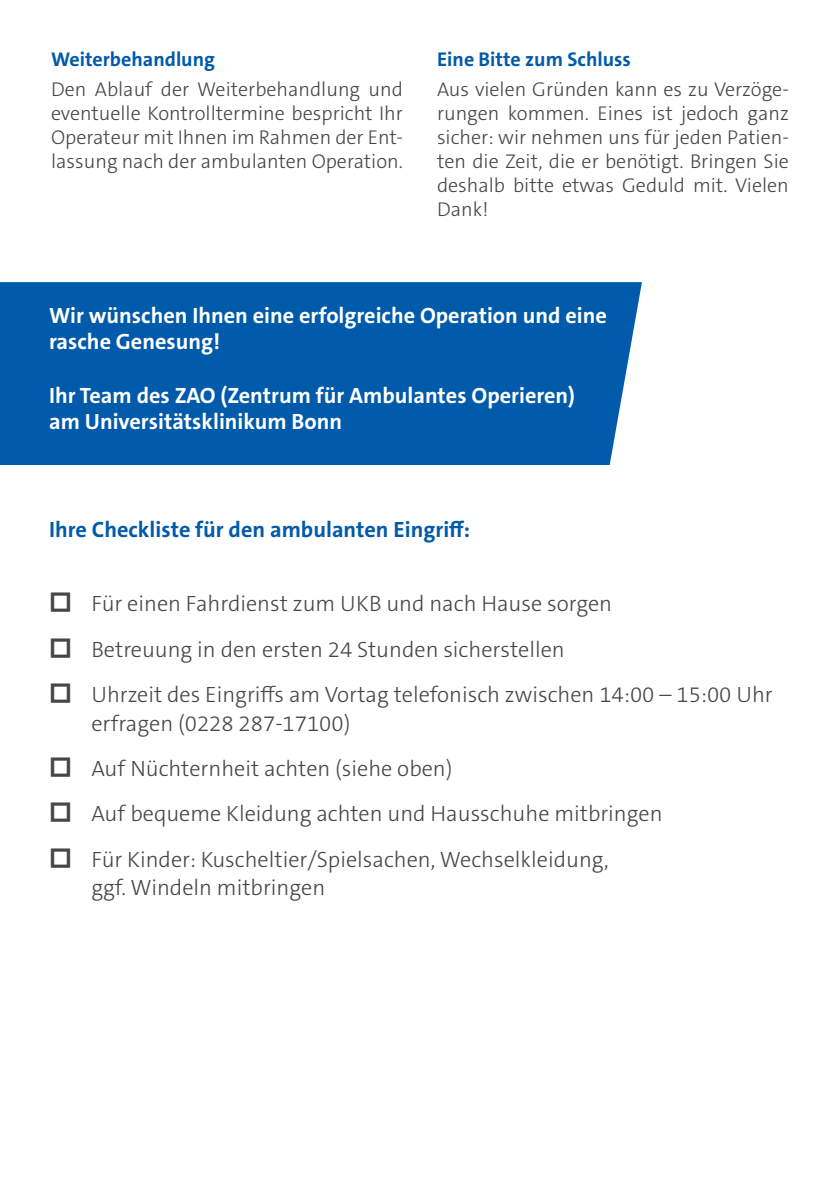
<style>
.page{position:relative;width:840px;height:1191px;background:#fff}
.page>*{position:absolute;margin:0;border:0;box-sizing:border-box;transform-origin:0 0}
.t1{font:300 22.2px/45.4px "The Sans C5";color:#454647}
.t2{font:700 22.2px/26.6px "The Sans C5";color:#fff}
.t3{font:700 22.2px "The Sans C5";color:#015aaa}
.t4{font:300 20px/24px "The Sans C5";color:#454647;text-align:justify}
.t5{font:700 20px "The Sans C5";color:#015aaa}
.s1{font-weight:700;font-size:26.2px}
</style>
<div class="page">
<div style="left:0;top:282px;width:641px;height:183px;background:#015aaa"></div>
<p class="t5" style="left:51px;top:47px;width:165px">Weiterbehandlung</p>
<p class="t4" style="left:51px;top:77px;width:353px">Den Ablauf der Weiterbehandlung und eventuelle Kontrolltermine bespricht Ihr Operateur mit Ihnen im Rahmen der Ent&shy;lassung nach der ambulanten Operation.</p>
<p class="t5" style="left:437px;top:47px;width:195px">Eine Bitte zum Schluss</p>
<p class="t4" style="left:437px;top:77px;width:353px">Aus vielen Gründen kann es zu Verzöge&shy;rungen kommen. Eines ist jedoch ganz sicher: wir nehmen uns für jeden Patien&shy;ten die Zeit, die er benötigt. Bringen Sie deshalb bitte etwas Geduld mit. Vielen Dank!</p>
<p class="t2" style="left:49px;top:302px;width:559px">Wir wünschen Ihnen eine erfolgreiche Operation und eine rasche Genesung!</p>
<p class="t2" style="left:49px;top:382px;width:527px">Ihr Team des ZAO (Zentrum für Ambulantes Operieren) am Universitätsklinikum Bonn</p>
<p class="t3" style="left:49px;top:515px;width:422px">Ihre Checkliste für den ambulanten Eingriff:</p>
<p class="t1" style="left:49px;top:581px;width:724px"><span class="s1">☐</span> Für einen Fahrdienst zum UKB und nach Hause sorgen<br><span class="s1">☐</span> Betreuung in den ersten 24 Stunden sicherstellen<br><span class="s1">☐</span> Uhrzeit des Eingriffs am Vortag telefonisch zwischen 14:00 – 15:00 Uhr</p>
<p class="t1" style="left:49px;top:700px;width:614px;text-indent:42px">erfragen (0228 287-17100)<br><span class="s1">☐</span> Auf Nüchternheit achten (siehe oben)<br><span class="s1">☐</span> Auf bequeme Kleidung achten und Hausschuhe mitbringen <span class="s1">☐</span> Für Kinder: Kuscheltier/Spielsachen, Wechselkleidung,</p>
<p class="t1" style="left:91px;top:865px;width:235px">ggf. Windeln mitbringen</p>
</div>
